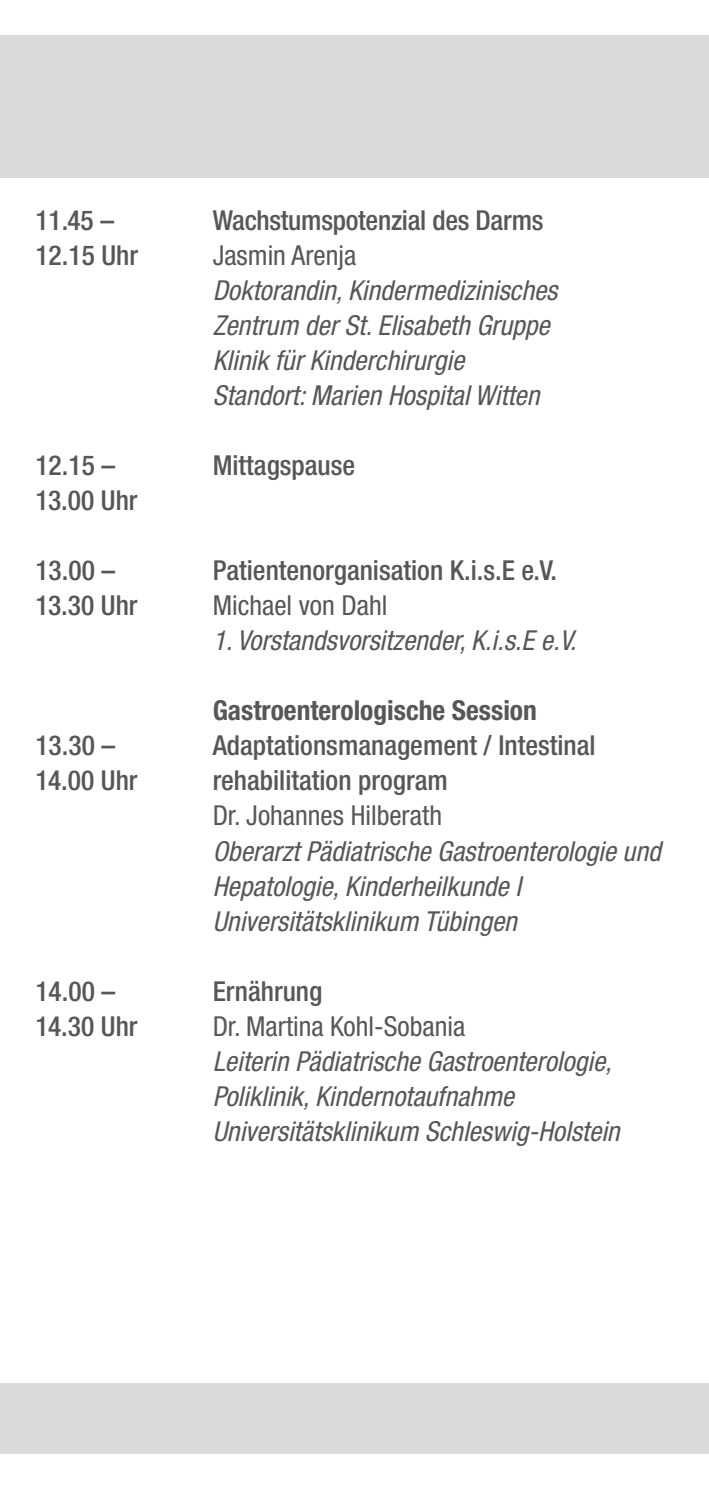
<style>
.page{position:relative;width:709px;height:1489px;background:#fff}
.page>*{position:absolute;margin:0;border:0;box-sizing:border-box;transform-origin:0 0}
.t1{font:italic condensed 27.5px/35px "Helvetica Neue LT Std";color:#575756}
.t2{font:500 condensed 27.5px/35px "Helvetica Neue LT Std";color:#575756}
.t3{font:condensed 27.5px "Helvetica Neue LT Std";color:#575756}
.t4{font:700 condensed 27.5px "Helvetica Neue LT Std";color:#575756}
</style>
<div class="page">
<div style="left:0;top:35px;width:709px;height:143px;background:#dadada"></div>
<div style="left:0;top:1382px;width:709px;height:71px;background:#dadada"></div>
<p class="t2" style="left:35px;top:202px;width:104px">11.45 –<br>12.15 Uhr</p>
<p class="t2" style="left:213px;top:202px;width:332px">Wachstumspotenzial des Darms</p>
<p class="t3" style="left:213px;top:239px;width:145px">Jasmin Arenja</p>
<p class="t1" style="left:213px;top:273px;width:346px">Doktorandin, Kindermedizinisches Zentrum der St. Elisabeth Gruppe Klinik für Kinderchirurgie Standort: Marien Hospital Witten</p>
<p class="t2" style="left:35px;top:447px;width:104px">12.15 –<br>13.00 Uhr</p>
<p class="t2" style="left:213px;top:447px;width:144px">Mittagspause</p>
<p class="t2" style="left:35px;top:552px;width:104px">13.00 –<br>13.30 Uhr</p>
<p class="t2" style="left:213px;top:552px;width:346px">Patientenorganisation K.i.s.E e.V.</p>
<p class="t3" style="left:213px;top:589px;width:176px">Michael von Dahl</p>
<p class="t1" style="left:213px;top:623px;width:365px">1. Vorstandsvorsitzender, K.i.s.E e.V.</p>
<p class="t4" style="left:213px;top:694px;width:326px">Gastroenterologische Session</p>
<p class="t2" style="left:35px;top:727px;width:104px">13.30 –<br>14.00 Uhr</p>
<p class="t2" style="left:213px;top:727px;width:384px">Adaptationsmanagement / Intestinal rehabilitation program</p>
<p class="t3" style="left:213px;top:799px;width:231px">Dr. Johannes Hilberath</p>
<p class="t1" style="left:213px;top:833px;width:449px">Oberarzt Pädiatrische Gastroenterologie und<br>Hepatologie, Kinderheilkunde I<br>Universitätsklinikum Tübingen</p>
<p class="t2" style="left:35px;top:972px;width:104px">14.00 –<br>14.30 Uhr</p>
<p class="t2" style="left:213px;top:972px;width:111px">Ernährung</p>
<p class="t3" style="left:213px;top:1009px;width:254px">Dr. Martina Kohl-Sobania</p>
<p class="t1" style="left:213px;top:1043px;width:408px">Leiterin Pädiatrische Gastroenterologie,<br>Poliklinik, Kindernotaufnahme<br>Universitätsklinikum Schleswig-Holstein</p>
</div>
